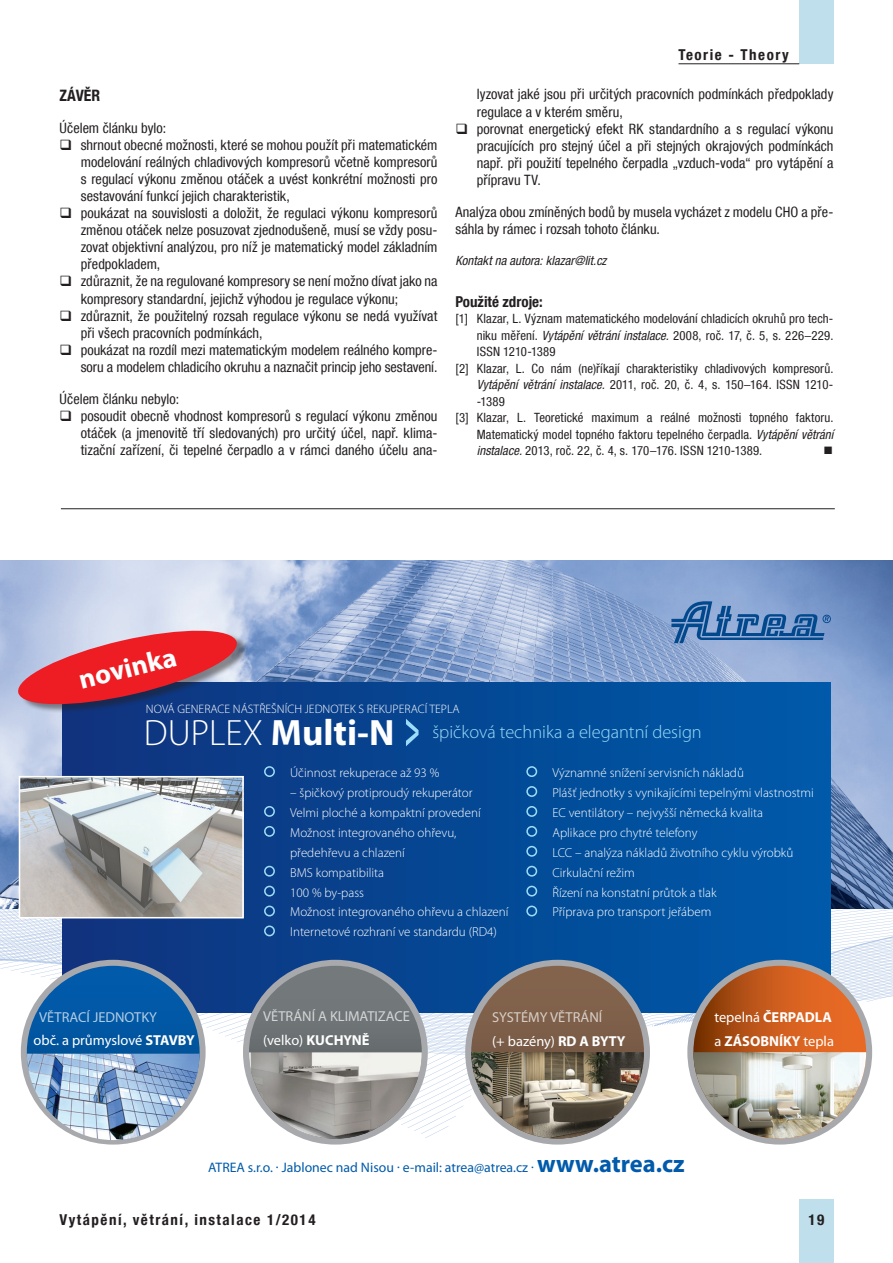
<style>
.page{position:relative;width:893px;height:1263px;background:#fff}
.page>*{position:absolute;margin:0;border:0;box-sizing:border-box;transform-origin:0 0}
.t1{font:700 27.6px "Myriad Pro";color:#fff}
.t2{font:300 18.45px "Myriad Pro";color:#9cdcf8}
.t3{font:700 condensed 15.75px "Helvetica Neue LT Com";color:#231f20}
.t4{font:700 condensed 15px "Helvetica Neue LT Com";letter-spacing:.1em;color:#231f20}
.t5{font:700 condensed 15px "Helvetica Neue LT Com";color:#231f20}
.t6{font:14.4px/23.7px "Myriad Pro";color:#fff}
.t7{font:700 14.4px/23.7px "Myriad Pro";color:#fff}
.t8{font:condensed 14.25px/17.1px "Helvetica Neue LT Com";color:#231f20;text-align:justify}
.t9{font:13.8px "Myriad Pro";color:#015aaa}
.t10{font:300 13.05px/20px "Myriad Pro";color:#fff}
.t11{font:condensed 12.75px "Helvetica Neue LT Com";letter-spacing:.01em;color:#231f20}
.t12{font:italic condensed 12.75px "Helvetica Neue LT Com";letter-spacing:.005em;color:#231f20}
.t13{font:12.75px "Wingdings";color:#231f20}
.t14{font:300 12.3px "Myriad Pro";color:#fff}
.s1{font-style:italic}
.s2{font-size:36.75px;color:#fff}
.s3{font-weight:700;font-size:36.75px;color:#fff}
.s4{font-weight:700}
.s5{font-weight:400}
.s6{font-weight:700;font-size:24.45px}
</style>
<div class="page">
<div style="left:799px;top:1199px;width:34px;height:64px;background:#bedfeb"></div>
<div style="left:799px;top:0;width:34px;height:64px;background:#bedfeb"></div>
<hr style="left:678px;top:64px;width:121px;height:1px;background:#231f20">
<svg style="left:0;top:909px;width:893px;height:229px"></svg>
<img style="left:0;top:560px;width:893px;height:349px">
<div style="left:62px;top:682px;width:769px;height:330px;background:linear-gradient(to right,#13357e,#005aa9)"></div>
<div style="left:264px;top:766px;width:11px;height:11px;border:2px solid #9cdcf8;border-radius:50%"></div>
<div style="left:264px;top:806px;width:11px;height:11px;border:2px solid #9cdcf8;border-radius:50%"></div>
<div style="left:264px;top:826px;width:11px;height:11px;border:2px solid #9cdcf8;border-radius:50%"></div>
<div style="left:264px;top:866px;width:11px;height:11px;border:2px solid #9cdcf8;border-radius:50%"></div>
<div style="left:264px;top:886px;width:11px;height:10px;border:2px solid #9cdcf8;border-radius:50%"></div>
<div style="left:264px;top:905px;width:11px;height:11px;border:2px solid #9cdcf8;border-radius:50%"></div>
<div style="left:264px;top:925px;width:11px;height:11px;border:2px solid #9cdcf8;border-radius:50%"></div>
<div style="left:526px;top:766px;width:11px;height:11px;border:2px solid #9cdcf8;border-radius:50%"></div>
<div style="left:526px;top:786px;width:11px;height:11px;border:2px solid #9cdcf8;border-radius:50%"></div>
<div style="left:526px;top:806px;width:11px;height:11px;border:2px solid #9cdcf8;border-radius:50%"></div>
<div style="left:526px;top:826px;width:11px;height:11px;border:2px solid #9cdcf8;border-radius:50%"></div>
<div style="left:526px;top:846px;width:11px;height:11px;border:2px solid #9cdcf8;border-radius:50%"></div>
<div style="left:526px;top:866px;width:11px;height:11px;border:2px solid #9cdcf8;border-radius:50%"></div>
<div style="left:526px;top:886px;width:11px;height:10px;border:2px solid #9cdcf8;border-radius:50%"></div>
<div style="left:526px;top:905px;width:11px;height:11px;border:2px solid #9cdcf8;border-radius:50%"></div>
<svg style="left:406px;top:719px;width:12px;height:27px"></svg>
<svg style="left:671px;top:601px;width:160px;height:42px;background:#5a85bb"></svg>
<img style="left:22px;top:779px;width:219px;height:136px">
<div style="left:19px;top:776px;width:225px;height:142px;border:2px solid #fff"></div>
<div style="left:20px;top:631px;width:228px;height:83px;background:#231f20;opacity:.5"></div>
<svg style="left:15px;top:627px;width:225px;height:81px;background:#ba556a"></svg>
<svg style="left:24px;top:963px;width:179px;height:178px;background:#095ba4"></svg>
<div style="left:21px;top:960px;width:185px;height:184px;border:6px solid #a8a9ad;border-radius:50%"></div>
<img style="left:27px;top:1054px;width:173px;height:86px">
<div style="left:246px;top:963px;width:179px;height:178px;background:#707578;border-radius:89px"></div>
<div style="left:243px;top:960px;width:185px;height:184px;border:6px solid #a8a9ad;border-radius:50%"></div>
<img style="left:249px;top:1052px;width:173px;height:87px">
<div style="left:468px;top:963px;width:179px;height:178px;background:#7f614a;border-radius:89px"></div>
<div style="left:465px;top:960px;width:185px;height:184px;border:6px solid #a8a9ad;border-radius:50%"></div>
<img style="left:471px;top:1052px;width:173px;height:86px">
<svg style="left:690px;top:963px;width:179px;height:178px;background:#c35d22"></svg>
<div style="left:687px;top:960px;width:185px;height:184px;border:6px solid #a8a9ad;border-radius:50%"></div>
<img style="left:693px;top:1052px;width:173px;height:86px">
<hr style="left:61px;top:508px;width:774px;height:1px;background:#231f20">
<p class="t3" style="left:60px;top:86px;width:42px">ZÁVĚR</p>
<p class="t8" style="left:60px;top:119px;width:108px">Účelem článku bylo:</p>
<p class="t8" style="left:81px;top:136px;width:358px;text-indent:-21px">❑ shrnout obecné možnosti, které se mohou použít při matematickém modelování reálných chladivových kompresorů včetně kompresorů s regulací výkonu změnou otáček a uvést konkrétní možnosti pro sestavování funkcí jejich charakteristik,</p>
<p class="t8" style="left:81px;top:204px;width:358px;text-indent:-21px">❑ poukázat na souvislosti a doložit, že regulaci výkonu kompresorů změnou otáček nelze posuzovat zjednodušeně, musí se vždy posu&shy;zovat objektivní analýzou, pro níž je matematický model základním předpokladem,</p>
<p class="t8" style="left:81px;top:273px;width:358px;text-indent:-21px">❑ zdůraznit, že na regulované kompresory se není možno dívat jako na kompresory standardní, jejichž výhodou je regulace výkonu;</p>
<p class="t8" style="left:81px;top:307px;width:358px;text-indent:-21px">❑ zdůraznit, že použitelný rozsah regulace výkonu se nedá využívat při všech pracovních podmínkách,</p>
<p class="t8" style="left:60px;top:341px;width:379px;text-align:right">❑ poukázat na rozdíl mezi matematickým modelem reálného kompre&shy;soru a modelem chladicího okruhu a naznačit princip jeho sestavení.</p>
<p class="t8" style="left:60px;top:390px;width:121px">Účelem článku nebylo:</p>
<p class="t8" style="left:81px;top:407px;width:358px;text-indent:-21px">❑ posoudit obecně vhodnost kompresorů s regulací výkonu změnou otáček (a jmenovitě tří sledovaných) pro určitý účel, např. klima&shy;tizační zařízení, či tepelné čerpadlo a v rámci daného účelu ana-</p>
<p class="t4" style="left:678px;top:46px;width:112px">Teorie - Theory</p>
<p class="t8" style="left:477px;top:86px;width:358px">lyzovat jaké jsou při určitých pracovních podmínkách předpoklady regulace a v kterém směru,</p>
<p class="t8" style="left:477px;top:120px;width:358px;text-indent:-21px">❑ porovnat energetický efekt RK standardního a s regulací výkonu pracujících pro stejný účel a při stejných okrajových podmínkách např. při použití tepelného čerpadla „vzduch-voda“ pro vytápění a přípravu TV.</p>
<p class="t8" style="left:455px;top:203px;width:379px">Analýza obou zmíněných bodů by musela vycházet z modelu CHO a pře&shy;sáhla by rámec i rozsah tohoto článku.</p>
<p class="t12" style="left:455px;top:253px;width:153px">Kontakt na autora: klazar@lit.cz</p>
<p class="t5" style="left:455px;top:293px;width:89px">Použité zdroje:</p>
<p class="t11" style="left:455px;top:311px;width:379px">[1] Klazar, L. Význam matematického modelování chladicích okruhů pro tech-</p>
<p class="t11" style="left:477px;top:328px;width:358px">niku měření. <span class="s1">Vytápění větrání instalace.</span> 2008, roč. 17, č. 5, s. 226–229.</p>
<p class="t11" style="left:477px;top:344px;width:80px">ISSN 1210-1389</p>
<p class="t11" style="left:455px;top:361px;width:379px">[2] Klazar, L. Co nám (ne)říkají charakteristiky chladivových kompresorů.</p>
<p class="t11" style="left:477px;top:377px;width:358px"><span class="s1">Vytápění větrání instalace.</span> 2011, roč. 20, č. 4, s. 150–164. ISSN 1210-</p>
<p class="t11" style="left:477px;top:394px;width:30px">-1389</p>
<p class="t11" style="left:455px;top:410px;width:379px">[3] Klazar, L. Teoretické maximum a reálné možnosti topného faktoru.</p>
<p class="t11" style="left:477px;top:427px;width:358px">Matematický model topného faktoru tepelného čerpadla. <span class="s1">Vytápění větrání</span></p>
<p class="t11" style="left:477px;top:443px;width:287px"><span class="s1">instalace.</span> 2013, roč. 22, č. 4, s. 170–176. ISSN 1210-1389.</p>
<p class="t13" style="left:824px;top:444px;width:11px">■</p>
<h1 class="t1" style="left:75px;top:665px;width:101px;rotate:-14deg">novinka</h1>
<p class="t14" style="left:146px;top:702px;width:315px">NOVÁ GENERACE NÁSTŘEŠNÍCH JEDNOTEK S REKUPERACÍ TEPLA</p>
<p class="t2" style="left:144px;top:722px;width:559px"><span class="s2">DUPLEX</span> <span class="s3">Multi-N</span> špičková technika a elegantní design</p>
<p class="t10" style="left:290px;top:763px;width:151px">Účinnost rekuperace až 93 %</p>
<p class="t10" style="left:290px;top:783px;width:220px">– špičkový protiproudý rekuperátor<br>Velmi ploché a kompaktní provedení<br>Možnost integrovaného ohřevu, předehřevu a chlazení<br>BMS kompatibilita<br>100 % by-pass<br>Možnost integrovaného ohřevu a chlazení<br>Internetové rozhraní ve standardu (RD4)</p>
<p class="t10" style="left:552px;top:763px;width:263px">Významné snížení servisních nákladů<br>Plášť jednotky s vynikajícími tepelnými vlastnostmi EC ventilátory – nejvyšší německá kvalita<br>Aplikace pro chytré telefony<br>LCC – analýza nákladů životního cyklu výrobků Cirkulační režim<br>Řízení na konstatní průtok a tlak<br>Příprava pro transport jeřábem</p>
<p class="t6" style="left:34px;top:1005px;width:163px;text-indent:6px">VĚTRACÍ JEDNOTKY<br>obč. a průmyslové <span class="s4">STAVBY</span></p>
<p class="t6" style="left:263px;top:1004px;width:148px">VĚTRÁNÍ A KLIMATIZACE (velko) <span class="s4">KUCHYNĚ</span></p>
<p class="t6" style="left:492px;top:1006px;width:135px">SYSTÉMY VĚTRÁNÍ<br>(+ bazény) <span class="s4">RD A BYTY</span></p>
<p class="t7" style="left:714px;top:1005px;width:121px"><span class="s5">tepelná</span> ČERPADLA <span class="s5">a</span> ZÁSOBNÍKY <span class="s5">tepla</span></p>
<p class="t9" style="left:208px;top:1160px;width:478px">ATREA s.r.o. · Jablonec nad Nisou · e-mail: atrea@atrea.cz · <span class="s6">www.atrea.cz</span></p>
<p class="t4" style="left:60px;top:1210px;width:257px">Vytápění, větrání, instalace 1/2014</p>
<p class="t4" style="left:808px;top:1210px;width:17px">19</p>
</div>
